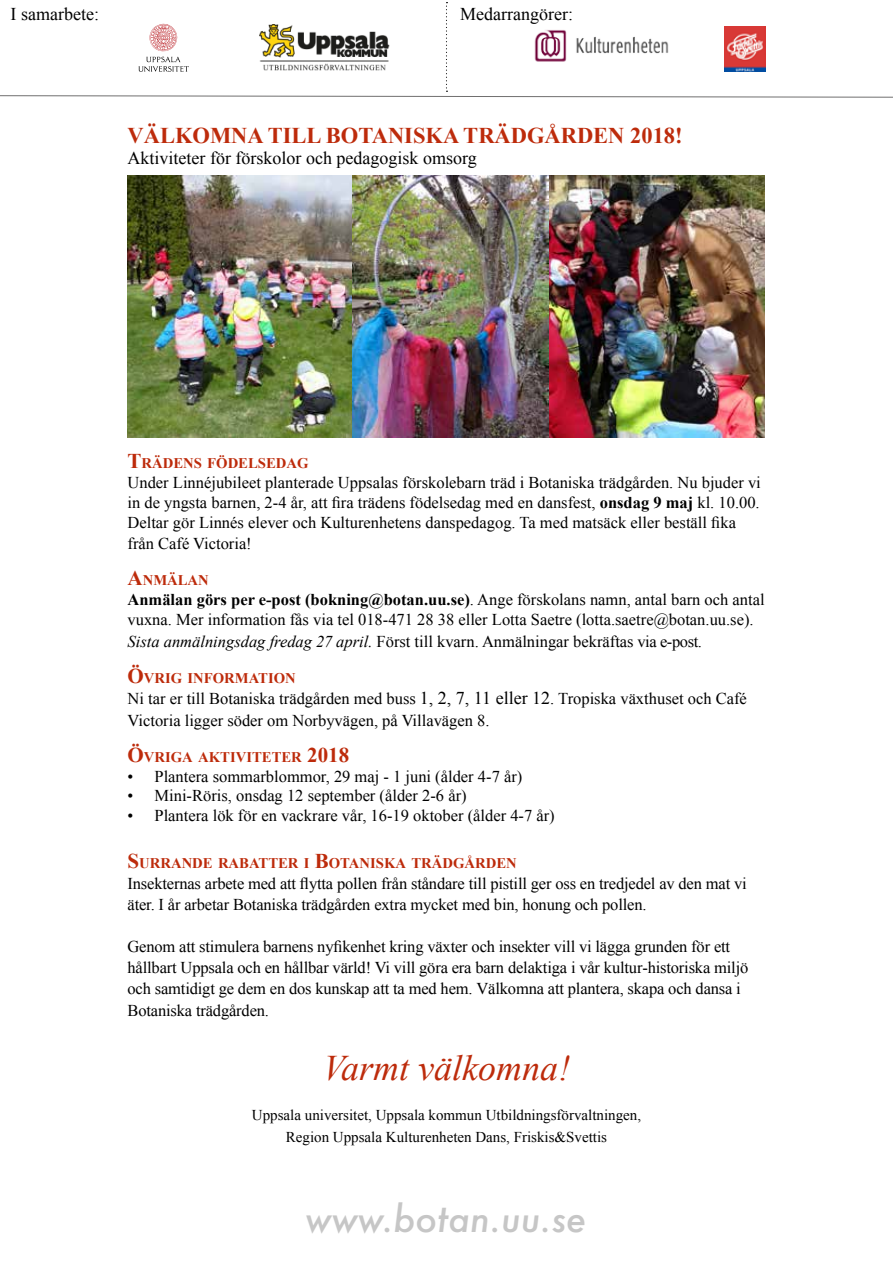
<style>
.page{position:relative;width:893px;height:1263px;background:#fff}
.page>*{position:absolute;margin:0;border:0;box-sizing:border-box;transform-origin:0 0}
.t1{font:italic 500 36px "Futura";color:#c6c6c6}
.t2{font:italic 36px "Times New Roman";color:#bd2b0b}
.t3{font:700 22.5px "Times New Roman";color:#bd2b0b}
.t4{font:18px "Times New Roman";color:#000}
.t5{font:16.5px/19.8px "Times New Roman";letter-spacing:-.01em;color:#000}
.t6{font:15px/21.6px "Times New Roman";color:#000;text-align:center}
.t7{font:700 14.7px "Times New Roman";color:#bd2b0b}
.s1{font-size:21px}
.s2{font-weight:700}
.s3{font-style:italic}
.s4{font-size:18px}
</style>
<div class="page">
<svg style="left:0;top:2px;width:893px;height:96px"></svg>
<img style="left:725px;top:27px;width:40px;height:45px">
<img style="left:259px;top:25px;width:130px;height:49px">
<img style="left:505px;top:27px;width:194px;height:36px">
<img style="left:548px;top:176px;width:217px;height:261px">
<img style="left:127px;top:176px;width:225px;height:261px">
<img style="left:352px;top:176px;width:196px;height:261px">
<p class="t4" style="left:11px;top:2px;width:90px">I samarbete:</p>
<p class="t4" style="left:460px;top:2px;width:114px">Medarrangörer:</p>
<h2 class="t3" style="left:128px;top:120px;width:18px">VÄLKOMNA</h2>
<h2 class="t3" style="left:268px;top:120px;width:29px">TILL</h2>
<h2 class="t3" style="left:326px;top:120px;width:62px">BO TANISKA</h2>
<h2 class="t3" style="left:463px;top:120px;width:33px">TRÄDGÅRDEN</h2>
<h2 class="t3" style="left:630px;top:120px;width:54px">2018!</h2>
<p class="t4" style="left:128px;top:146px;width:351px">Aktiviteter för förskolor och pedagogisk omsorg</p>
<p class="t7" style="left:128px;top:453px;width:182px"><span class="s1">T</span>RÄDENS FÖDELSEDAG</p>
<p class="t5" style="left:128px;top:472px;width:635px;text-align:justify">Under Linnéjubileet planterade Uppsalas förskolebarn träd i Botaniska trädgården. Nu bjuder vi in de yngsta barnen, 2-4 år, att fira trädens födelsedag med en dansfest, <span class="s2">onsdag 9 maj</span> kl. 10.00.<br>Deltar gör Linnés elever och Kulturenhetens danspedagog. Ta med matsäck eller beställ fika</p>
<p class="t5" style="left:128px;top:534px;width:126px">från Café Victoria!</p>
<p class="t7" style="left:128px;top:570px;width:83px"><span class="s1">A</span>NMÄLAN</p>
<p class="t5" style="left:128px;top:589px;width:639px"><span class="s2">Anmälan görs per e-post (bokning@botan.uu.se)</span>. Ange förskolans namn, antal barn och antal vuxna. Mer information fås via tel 018-471 28 38 eller Lotta Saetre (lotta.saetre@botan.uu.se).</p>
<p class="t5" style="left:128px;top:631px;width:576px"><span class="s3">Sista anmälningsdag fredag 27 april.</span> Först till kvarn. Anmälningar bekräftas via e-post.</p>
<p class="t7" style="left:128px;top:667px;width:170px"><span class="s1">Ö</span>VRIG INFORMATION</p>
<p class="t5" style="left:128px;top:687px;width:621px;line-height:21.6px">Ni tar er till Botaniska trädgården med buss <span class="s4">1, 2, 7, 11 eller 12</span>. Tropiska växthuset och Café<br>Victoria ligger söder om Norbyvägen, på Villavägen 8.</p>
<p class="t7" style="left:128px;top:747px;width:223px"><span class="s1">Ö</span>VRIGA AKTIVITETER <span class="s1">2018</span></p>
<p class="t5" style="left:128px;top:766px;width:396px">• Plantera sommarblommor, 29 maj - 1 juni (ålder 4-7 år)</p>
<p class="t5" style="left:128px;top:786px;width:341px">• Mini-Röris, onsdag 12 september (ålder 2-6 år)</p>
<p class="t5" style="left:128px;top:805px;width:429px">• Plantera lök för en vackrare vår, 16-19 oktober (ålder 4-7 år)</p>
<p class="t7" style="left:128px;top:853px;width:391px"><span class="s1">S</span>URRANDE RABATTER I <span class="s1">B</span>OTANISKA TRÄDGÅRDEN</p>
<p class="t5" style="left:128px;top:873px;width:621px;line-height:21px">Insekternas arbete med att flytta pollen från ståndare till pistill ger oss en tredjedel av den mat vi äter. I år arbetar Botaniska trädgården extra mycket med bin, honung och pollen.</p>
<p class="t5" style="left:128px;top:935px;width:622px;line-height:21.1px">Genom att stimulera barnens nyfikenhet kring växter och insekter vill vi lägga grunden för ett hållbart Uppsala och en hållbar värld! Vi vill göra era barn delaktiga i vår kultur-historiska miljö och samtidigt ge dem en dos kunskap att ta med hem. Välkomna att plantera, skapa och dansa i Botaniska trädgården.</p>
<h1 class="t2" style="left:323px;top:1043px;width:248px">Varmt välkomna!</h1>
<p class="t6" style="left:252px;top:1104px;width:391px">Uppsala universitet, Uppsala kommun Utbildningsförvaltningen,<br>Region Uppsala Kulturenheten Dans, Friskis&amp;Svettis</p>
<h1 class="t1" style="left:305px;top:1194px;width:282px">www.botan.uu.se</h1>
</div>
